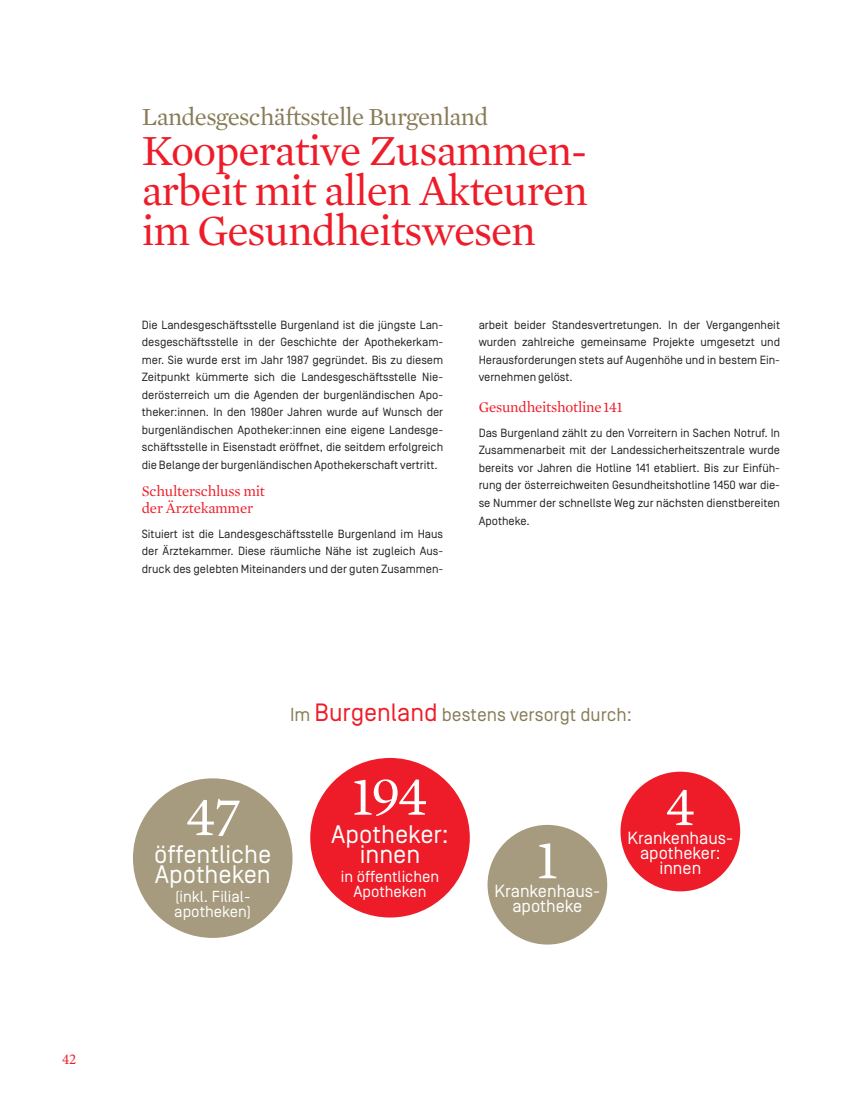
<style>
.page{position:relative;width:851px;height:1117px;background:#fff}
.page>*{position:absolute;margin:0;border:0;box-sizing:border-box;transform-origin:0 0}
.t1{font:56.25px "Mercury Text G1";color:#fff}
.t2{font:43.75px/40px "Mercury Text G1";letter-spacing:-.025em;color:#ee1c28;text-align:justify}
.t3{font:25.25px/20px "Simplon Norm";color:#fff}
.t4{font:25px "Mercury Text G1";letter-spacing:-.025em;color:#887b57}
.t5{font:18.75px "Simplon Norm";color:#887b57}
.t6{font:17.5px/15px "Simplon Norm";color:#fff;text-align:center}
.t7{font:16px/15px "Simplon Norm";color:#fff}
.t8{font:15px/16.9px "Mercury Text G1";letter-spacing:-.015em;color:#ee1c28}
.t9{font:15px "Minion Pro";color:#ee1c28}
.t10{font:11.88px/17.5px "Simplon Norm";color:#231f20;text-align:justify}
.s1{font-size:25px;color:#ee1c28}
</style>
<div class="page">
<div style="left:133px;top:778px;width:159px;height:159px;background:#a69b7e;border-radius:50%"></div>
<div style="left:310px;top:757px;width:159px;height:160px;background:#ee1c28;border-radius:50%"></div>
<div style="left:487px;top:824px;width:120px;height:120px;background:#a69b7e;border-radius:50%"></div>
<div style="left:620px;top:771px;width:120px;height:120px;background:#ee1c28;border-radius:50%"></div>
<p class="t9" style="left:62px;top:1048px;width:16px">42</p>
<h3 class="t4" style="left:142px;top:99px;width:348px">Landesgeschäftsstelle Burgenland</h3>
<h2 class="t2" style="left:142px;top:128px;width:447px">Kooperative Zusammen&shy;arbeit mit allen Akteuren im Gesundheitswesen</h2>
<p class="t10" style="left:142px;top:316px;width:303px">Die Landesgeschäftsstelle Burgenland ist die jüngste Lan&shy;desgeschäftsstelle in der Geschichte der Apothekerkam&shy;mer. Sie wurde erst im Jahr 1987 gegründet. Bis zu diesem Zeitpunkt kümmerte sich die Landesgeschäftsstelle Nie&shy;derösterreich um die Agenden der burgenländischen Apo&shy;theker:innen. In den 1980er Jahren wurde auf Wunsch der burgenländischen Apotheker:innen eine eigene Landesge&shy;schäftsstelle in Eisenstadt eröffnet, die seitdem erfolgreich die Belange der burgenländischen Apothekerschaft vertritt.</p>
<p class="t8" style="left:142px;top:482px;width:125px">Schulterschluss mit der Ärztekammer</p>
<p class="t10" style="left:142px;top:525px;width:303px">Situiert ist die Landesgeschäftsstelle Burgenland im Haus der Ärztekammer. Diese räumliche Nähe ist zugleich Aus&shy;druck des gelebten Miteinanders und der guten Zusammen-</p>
<p class="t10" style="left:478px;top:316px;width:303px">arbeit beider Standesvertretungen. In der Vergangenheit wurden zahlreiche gemeinsame Projekte umgesetzt und Herausforderungen stets auf Augenhöhe und in bestem Ein&shy;vernehmen gelöst.</p>
<p class="t8" style="left:478px;top:398px;width:146px">Gesundheitshotline 141</p>
<p class="t10" style="left:478px;top:424px;width:303px">Das Burgenland zählt zu den Vorreitern in Sachen Notruf. In Zusammenarbeit mit der Landessicherheitszentrale wurde bereits vor Jahren die Hotline 141 etabliert. Bis zur Einfüh&shy;rung der österreichweiten Gesundheitshotline 1450 war die&shy;se Nummer der schnellste Weg zur nächsten dienstbereiten Apotheke.</p>
<h1 class="t1" style="left:185px;top:775px;width:57px">47</h1>
<h3 class="t3" style="left:154px;top:844px;width:119px">öffentliche<br>Apotheken</h3>
<h3 class="t7" style="left:174px;top:889px;width:78px">(inkl. Filial&shy;apotheken)</h3>
<h3 class="t5" style="left:290px;top:704px;width:343px">Im <span class="s1">Burgenland</span> bestens versorgt durch:</h3>
<h1 class="t1" style="left:351px;top:755px;width:78px">194</h1>
<h3 class="t3" style="left:331px;top:824px;width:119px;text-align:center">Apotheker: innen</h3>
<h3 class="t7" style="left:341px;top:868px;width:100px;text-align:center">in öffentlichen<br>Apotheken</h3>
<h1 class="t1" style="left:536px;top:818px;width:24px">1</h1>
<h3 class="t6" style="left:494px;top:883px;width:107px">Krankenhaus&shy;apotheke</h3>
<h1 class="t1" style="left:664px;top:765px;width:33px">4</h1>
<h3 class="t6" style="left:627px;top:830px;width:107px">Krankenhaus&shy;apotheker: innen</h3>
</div>
